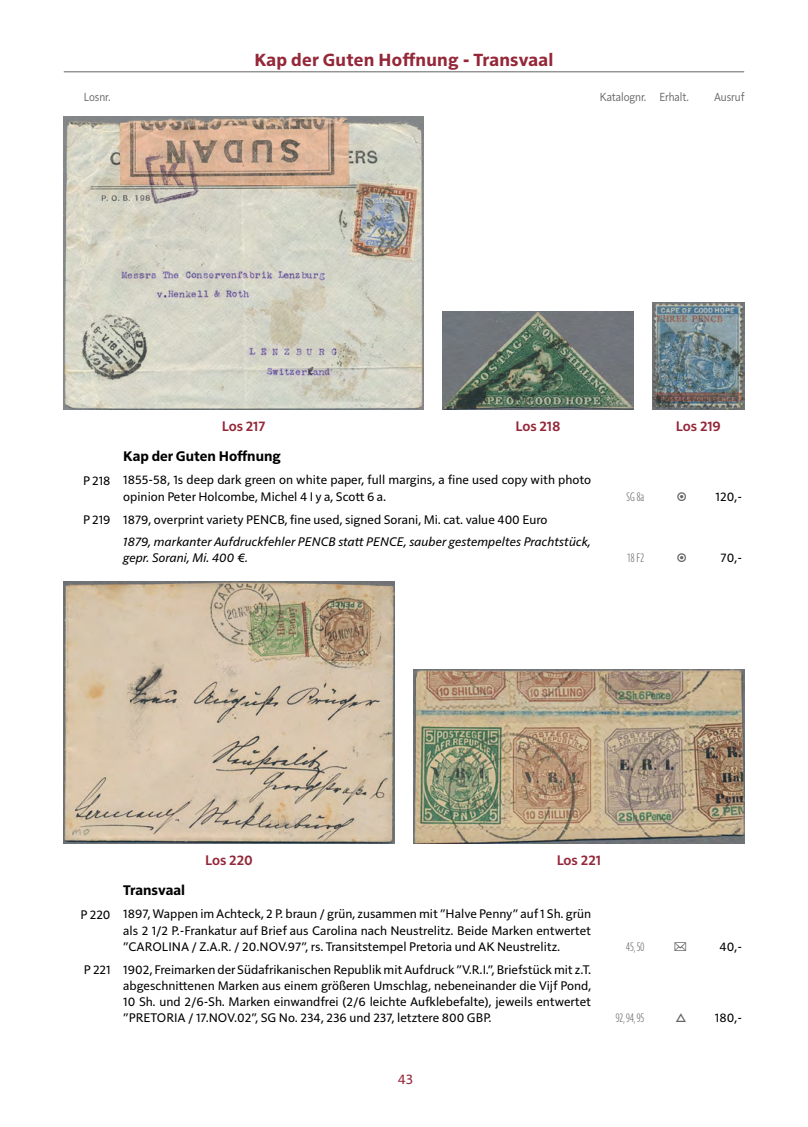
<style>
.page{position:relative;width:808px;height:1127px;background:#fff}
.page>*{position:absolute;margin:0;border:0;box-sizing:border-box;transform-origin:0 0}
.t1{font:700 18px "Solitaire MVB Pro";letter-spacing:.015em;color:#942738}
.t2{font:600 14.25px "Solitaire MVB Pro";color:#942738}
.t3{font:700 14.25px "Solitaire MVB Pro";color:#000}
.t4{font:14.25px "Solitaire MVB Pro";color:#942738}
.t5{font:12.75px/16.2px "Solitaire MVB Pro";color:#000;text-align:justify}
.t6{font:italic 12.75px/16.2px "Solitaire MVB Pro";color:#000}
.t7{font:12px "Solitaire MVB Pro";letter-spacing:-.005em;color:#646363;scale:.9 1}
.t8{font:700 12px "Parisine Std Comp Clair";color:#646363}
</style>
<div class="page">
<hr style="left:64px;top:71px;width:680px;height:1px;background:#646363">
<img style="left:64px;top:117px;width:359px;height:293px">
<img style="left:443px;top:311px;width:191px;height:99px">
<img style="left:653px;top:303px;width:91px;height:107px">
<img style="left:64px;top:581px;width:330px;height:262px">
<img style="left:414px;top:670px;width:330px;height:173px">
<h1 class="t1" style="left:254px;top:48px;width:301px">Kap der Guten Hoffnung - Transvaal</h1>
<p class="t7" style="left:84px;top:88px;width:31px">Losnr.</p>
<p class="t7" style="left:600px;top:88px;width:100px">Katalognr. Erhalt.</p>
<p class="t7" style="left:714px;top:88px;width:35px">Ausruf</p>
<p class="t2" style="left:222px;top:416px;width:45px">Los 217</p>
<p class="t2" style="left:515px;top:416px;width:47px">Los 218</p>
<p class="t2" style="left:676px;top:416px;width:47px">Los 219</p>
<p class="t3" style="left:123px;top:447px;width:159px">Kap der Guten Hoffnung</p>
<p class="t5" style="left:123px;top:471px;width:469px;text-indent:-40px">P 218 1855-58, 1s deep dark green on white paper, full margins, a fine used copy with photo opinion Peter Holcombe, Michel 4 I y a, Scott 6 a.</p>
<p class="t5" style="left:83px;top:510px;width:466px">P 219 1879, overprint variety PENCB, fine used, signed Sorani, Mi. cat. value 400 Euro</p>
<p class="t6" style="left:123px;top:532px;width:469px">1879, markanter Aufdruckfehler PENCB statt PENCE, sauber gestempeltes Prachtstück, gepr. Sorani, Mi. 400 €.</p>
<p class="t8" style="left:626px;top:489px;width:19px">SG 8a</p>
<p class="t5" style="left:715px;top:487px;width:28px">120,-</p>
<p class="t8" style="left:627px;top:551px;width:19px">18 F2</p>
<p class="t5" style="left:720px;top:549px;width:23px">70,-</p>
<p class="t2" style="left:205px;top:850px;width:49px">Los 220</p>
<p class="t2" style="left:557px;top:850px;width:46px">Los 221</p>
<p class="t3" style="left:123px;top:880px;width:63px">Transvaal</p>
<p class="t5" style="left:123px;top:905px;width:469px;text-indent:-43px">P 220 1897, Wappen im Achteck, 2 P. braun / grün, zusammen mit ”Halve Penny” auf 1 Sh. grün als 2 1/2 P.-Frankatur auf Brief aus Carolina nach Neustrelitz. Beide Marken entwertet ”CAROLINA / Z.A.R. / 20.NOV.97”, rs. Transitstempel Pretoria und AK Neustrelitz.</p>
<p class="t5" style="left:123px;top:960px;width:469px;text-indent:-39px">P 221 1902, Freimarken der Südafrikanischen Republik mit Aufdruck ”V.R.I.”, Briefstück mit z.T. abgeschnittenen Marken aus einem größeren Umschlag, nebeneinander die Vijf Pond, 10 Sh. und 2/6-Sh. Marken einwandfrei (2/6 leichte Aufklebefalte), jeweils entwertet ”PRETORIA / 17.NOV.02”, SG No. 234, 236 und 237, letztere 800 GBP.</p>
<p class="t8" style="left:626px;top:939px;width:19px">45, 50</p>
<p class="t5" style="left:719px;top:937px;width:24px">40,-</p>
<p class="t8" style="left:616px;top:1011px;width:30px">92, 94, 95</p>
<p class="t5" style="left:715px;top:1009px;width:29px">180,-</p>
<p class="t4" style="left:398px;top:1069px;width:17px">43</p>
</div>
